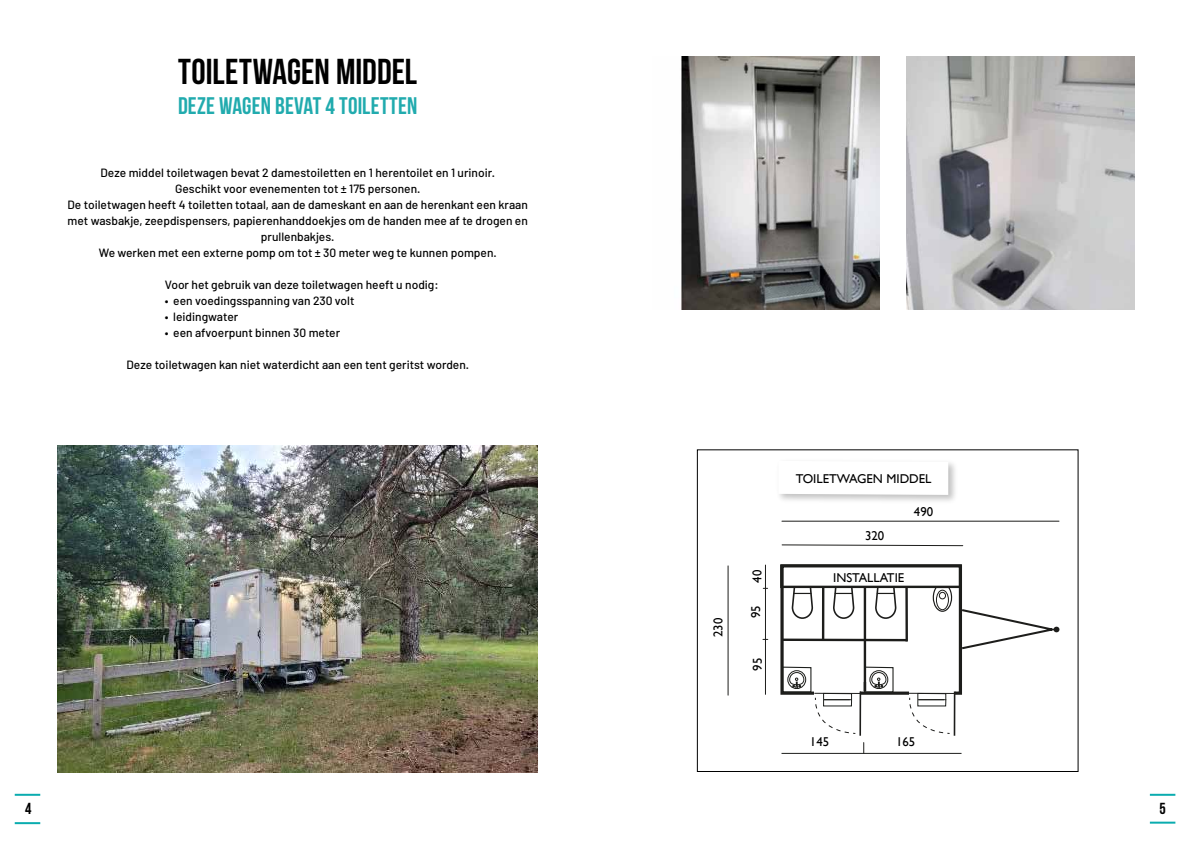
<style>
.page{position:relative;width:1191px;height:842px;background:#fff}
.page>*{position:absolute;margin:0;border:0;box-sizing:border-box;transform-origin:0 0}
.t1{font:36px "Bebas Neue";color:#000}
.t2{font:24px "Bebas Neue";letter-spacing:.005em;color:#21abae}
.t3{font:16px "Bebas Neue";color:#000}
.t4{font:12.8px "Gill Sans";color:#000}
.t5{font:500 12px/16px "Barlow";color:#000;text-align:center}
</style>
<div class="page">
<img style="left:681px;top:57px;width:198px;height:252px">
<img style="left:58px;top:445px;width:480px;height:327px">
<img style="left:907px;top:57px;width:227px;height:252px">
<div style="left:697px;top:449px;width:381px;height:323px;border:1px solid #000"></div>
<div style="left:780px;top:564px;width:182px;height:131px;border:3px solid #1d1d1b"></div>
<hr style="left:822px;top:587px;width:2px;height:53px;background:#1d1d1b">
<div style="left:780px;top:564px;width:181px;height:24px;border:2px solid #1d1e1b"></div>
<hr style="left:765px;top:565px;width:1px;height:129px;background:#1d1d1b">
<hr style="left:781px;top:753px;width:180px;height:1px;background:#1d1f1c">
<svg style="left:781px;top:544px;width:182px;height:2px"></svg>
<hr style="left:782px;top:521px;width:277px;height:1px;background:#1d1d1b">
<svg style="left:959px;top:608px;width:101px;height:43px"></svg>
<hr style="left:863px;top:587px;width:3px;height:104px;background:#1d1d1b">
<hr style="left:905px;top:587px;width:3px;height:54px;background:#1d1d1b">
<svg style="left:863px;top:666px;width:31px;height:27px"></svg>
<img style="left:779px;top:462px;width:176px;height:39px">
<svg style="left:779px;top:462px;width:169px;height:33px"></svg>
<hr style="left:727px;top:566px;width:1px;height:129px;background:#1d1d1b">
<svg style="left:780px;top:637px;width:128px;height:5px"></svg>
<svg style="left:874px;top:585px;width:23px;height:34px"></svg>
<svg style="left:832px;top:585px;width:23px;height:34px"></svg>
<svg style="left:791px;top:585px;width:23px;height:34px"></svg>
<svg style="left:932px;top:587px;width:20px;height:25px"></svg>
<svg style="left:909px;top:691px;width:44px;height:4px"></svg>
<svg style="left:909px;top:694px;width:41px;height:40px"></svg>
<hr style="left:953px;top:691px;width:2px;height:45px;background:#1d1d1b">
<hr style="left:908px;top:693px;width:48px;height:1px;background:#1d1d1b">
<svg style="left:781px;top:666px;width:75px;height:68px"></svg>
<hr style="left:859px;top:691px;width:2px;height:45px;background:#1d1d1b">
<hr style="left:814px;top:693px;width:48px;height:1px;background:#1d1d1b">
<hr style="left:1149px;top:822px;width:26px;height:2px;background:#0aacaf">
<hr style="left:15px;top:822px;width:25px;height:2px;background:#0aacaf">
<hr style="left:15px;top:794px;width:25px;height:2px;background:#0aacaf">
<hr style="left:1149px;top:794px;width:26px;height:2px;background:#0aacaf">
<h1 class="t1" style="left:178px;top:52px;width:240px">TOILETWAGEN MIDDEL</h1>
<h2 class="t2" style="left:178px;top:92px;width:241px">DEZE WAGEN BEVAT 4 TOILETTEN</h2>
<p class="t5" style="left:68px;top:164px;width:462px">Deze middel toiletwagen bevat 2 damestoiletten en 1 herentoilet en 1 urinoir.<br>Geschikt voor evenementen tot ± 175 personen.<br>De toiletwagen heeft 4 toiletten totaal, aan de dameskant en aan de herenkant een kraan met wasbakje, zeepdispensers, papierenhanddoekjes om de handen mee af te drogen en prullenbakjes.<br>We werken met een externe pomp om tot ± 30 meter weg te kunnen pompen.</p>
<p class="t5" style="left:165px;top:276px;width:275px">Voor het gebruik van deze toiletwagen heeft u nodig:</p>
<p class="t5" style="left:165px;top:292px;width:191px">• een voedingsspanning van 230 volt</p>
<p class="t5" style="left:165px;top:308px;width:75px">• leidingwater</p>
<p class="t5" style="left:165px;top:324px;width:177px">• een afvoerpunt binnen 30 meter</p>
<p class="t5" style="left:127px;top:356px;width:344px">Deze toiletwagen kan niet waterdicht aan een tent geritst worden.</p>
<p class="t4" style="left:711px;top:637px;width:21px;rotate:-90deg">230</p>
<p class="t4" style="left:749px;top:583px;width:14px;rotate:-90deg">40</p>
<p class="t4" style="left:748px;top:618px;width:14px;rotate:-90deg">95</p>
<p class="t4" style="left:750px;top:671px;width:14px;rotate:-90deg">95</p>
<p class="t4" style="left:796px;top:471px;width:137px">TOILETWAGEN MIDDEL</p>
<p class="t4" style="left:865px;top:528px;width:21px">320</p>
<p class="t4" style="left:914px;top:505px;width:21px">490</p>
<p class="t4" style="left:833px;top:570px;width:73px">INSTALLATIE</p>
<p class="t4" style="left:810px;top:734px;width:21px">145</p>
<p class="t4" style="left:896px;top:734px;width:21px">165</p>
<h3 class="t3" style="left:25px;top:800px;width:8px">4</h3>
<h3 class="t3" style="left:1159px;top:799px;width:8px">5</h3>
</div>
